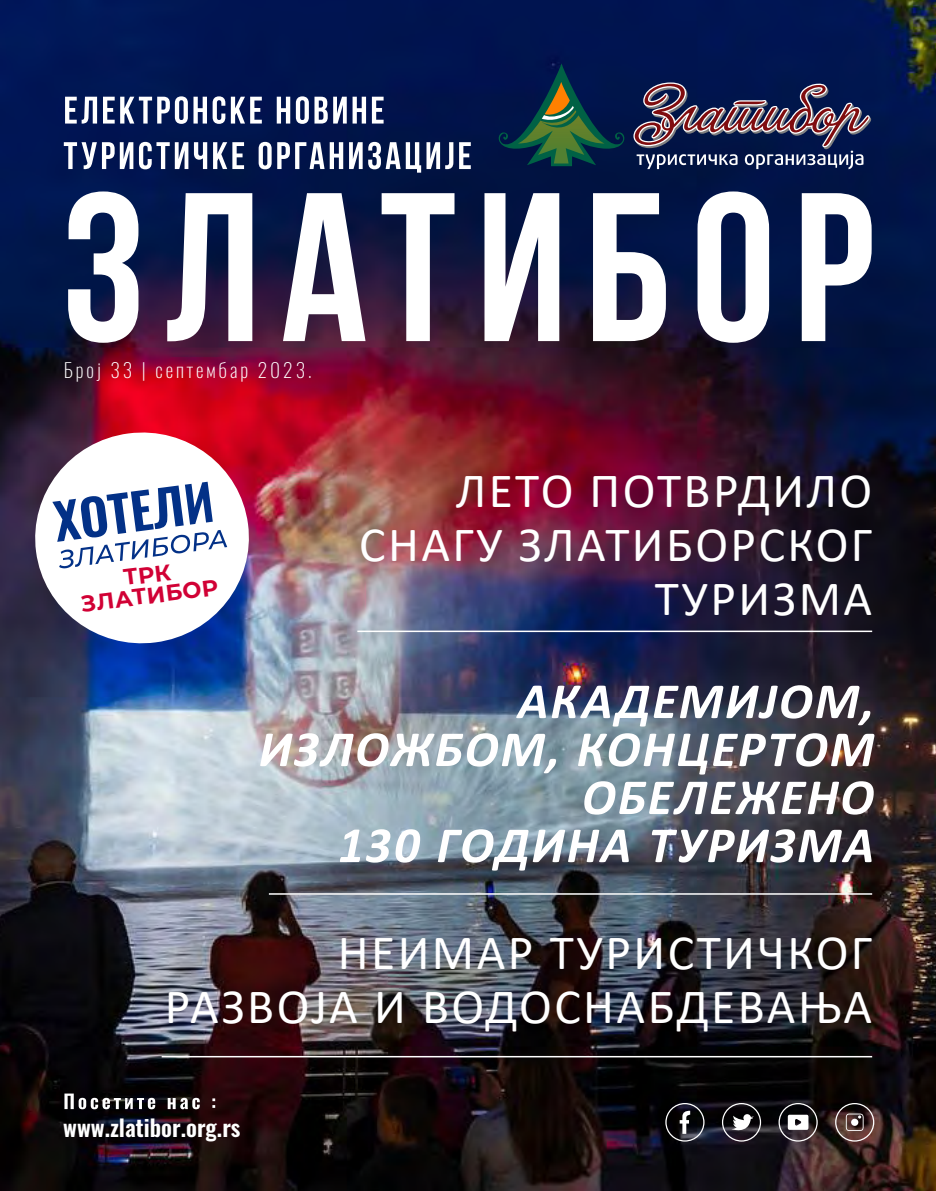
<style>
.page{position:relative;width:936px;height:1191px;background:#fff}
.page>*{position:absolute;margin:0;border:0;box-sizing:border-box;transform-origin:0 0}
.t1{font:italic 700 51px/48px "Calibri";letter-spacing:.035em;color:#fff;text-align:right}
.t2{font:49.5px/54px "Calibri";letter-spacing:.05em;color:#fff;text-align:right}
.t3{font:600 22.8px "Oswald";color:#fff}
.t4{font:700 22.5px/21px "Montserrat";color:#d10135;text-align:center}
.t5{font:200 19.5px "Oswald";letter-spacing:.15em;color:#fff}
</style>
<div class="page">
<img style="left:0;top:0;width:935px;height:1191px">
<svg style="left:64px;top:1093px;width:91px;height:16px"></svg>
<svg style="left:168px;top:1097px;width:32px;height:12px"></svg>
<svg style="left:212px;top:1098px;width:3px;height:9px"></svg>
<svg style="left:665px;top:1103px;width:39px;height:38px"></svg>
<svg style="left:722px;top:1103px;width:39px;height:38px"></svg>
<svg style="left:778px;top:1103px;width:39px;height:38px"></svg>
<svg style="left:835px;top:1103px;width:39px;height:38px"></svg>
<svg style="left:496px;top:63px;width:130px;height:103px"></svg>
<svg style="left:632px;top:81px;width:240px;height:88px"></svg>
<svg style="left:65px;top:97px;width:32px;height:27px"></svg>
<svg style="left:103px;top:96px;width:122px;height:28px"></svg>
<svg style="left:231px;top:97px;width:31px;height:27px"></svg>
<svg style="left:277px;top:97px;width:13px;height:27px"></svg>
<svg style="left:296px;top:96px;width:70px;height:28px"></svg>
<svg style="left:372px;top:97px;width:11px;height:27px"></svg>
<svg style="left:64px;top:142px;width:69px;height:27px"></svg>
<svg style="left:139px;top:142px;width:49px;height:27px"></svg>
<svg style="left:194px;top:142px;width:13px;height:27px"></svg>
<svg style="left:213px;top:142px;width:31px;height:27px"></svg>
<svg style="left:258px;top:142px;width:13px;height:27px"></svg>
<svg style="left:277px;top:142px;width:47px;height:27px"></svg>
<svg style="left:330px;top:142px;width:13px;height:27px"></svg>
<svg style="left:349px;top:142px;width:13px;height:27px"></svg>
<svg style="left:368px;top:142px;width:32px;height:27px"></svg>
<svg style="left:406px;top:142px;width:47px;height:31px"></svg>
<svg style="left:459px;top:142px;width:12px;height:27px"></svg>
<svg style="left:68px;top:191px;width:70px;height:152px"></svg>
<svg style="left:167px;top:193px;width:85px;height:148px"></svg>
<svg style="left:283px;top:193px;width:82px;height:148px"></svg>
<svg style="left:381px;top:193px;width:73px;height:148px"></svg>
<svg style="left:484px;top:193px;width:75px;height:148px"></svg>
<svg style="left:593px;top:193px;width:73px;height:148px"></svg>
<svg style="left:697px;top:191px;width:72px;height:152px"></svg>
<svg style="left:801px;top:193px;width:70px;height:148px"></svg>
<hr style="left:357px;top:630px;width:515px;height:2px;background:#fff">
<hr style="left:269px;top:893px;width:603px;height:1px;background:#fff">
<hr style="left:162px;top:1056px;width:710px;height:1px;background:#fff">
<svg style="left:29px;top:426px;width:226px;height:224px"></svg>
<svg style="left:52px;top:482px;width:175px;height:86px"></svg>
<p class="t5" style="left:64px;top:353px;width:249px">Броj 33 | септембар 2023.</p>
<p class="t4" style="left:77px;top:571px;width:139px;rotate:-7deg">ТРК<br>ЗЛАТИБОР</p>
<p class="t2" style="left:359px;top:462px;width:514px">ЛЕТО ПОТВРДИЛО<br>СНАГУ ЗЛАТИБОРСКОГ<br>ТУРИЗМА</p>
<p class="t1" style="left:259px;top:675px;width:617px">АКАДЕМИЈОМ,<br>ИЗЛОЖБОМ, КОНЦЕРТОМ<br>ОБЕЛЕЖЕНО<br>130 ГОДИНА ТУРИЗМА</p>
<p class="t2" style="left:165px;top:924px;width:708px">НЕИМАР ТУРИСТИЧКОГ<br>РАЗВОЈА И ВОДОСНАБДЕВАЊА</p>
<p class="t3" style="left:63px;top:1116px;width:179px">www.zlatibor.org.rs</p>
</div>
